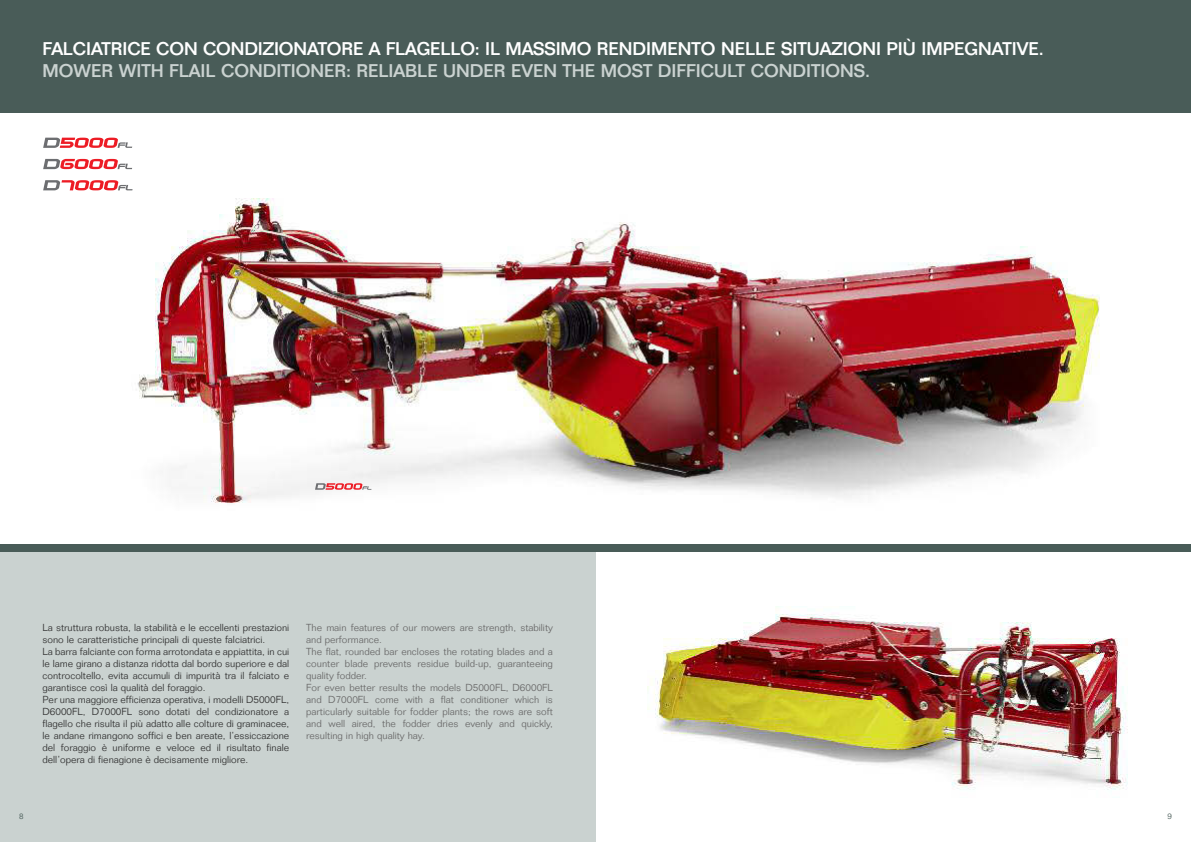
<style>
.page{position:relative;width:1191px;height:842px;background:#fff}
.page>*{position:absolute;margin:0;border:0;box-sizing:border-box;transform-origin:0 0}
.t1{font:500 18px "Folio";letter-spacing:-.005em;color:#fff}
.t2{font:500 18px "Folio";color:#cad2d0}
.t3{font:300 10px/12px "Folio";color:#353535}
.t4{font:300 10px/12px "Folio";color:#6b6b6b}
.t5{font:300 8px "Folio";color:#495c58}
</style>
<div class="page">
<img style="left:647px;top:606px;width:481px;height:184px">
<div style="left:0;top:550px;width:595px;height:292px;background:#cad2d0"></div>
<div style="left:0;top:0;width:595px;height:113px;background:#495c58"></div>
<div style="left:0;top:544px;width:595px;height:7px;background:#495c58"></div>
<div style="left:595px;top:544px;width:596px;height:7px;background:#495c58"></div>
<div style="left:595px;top:0;width:596px;height:113px;background:#495c58"></div>
<img style="left:108px;top:169px;width:992px;height:334px">
<svg style="left:315px;top:483px;width:56px;height:7px"></svg>
<svg style="left:43px;top:138px;width:89px;height:10px"></svg>
<svg style="left:43px;top:159px;width:89px;height:10px"></svg>
<svg style="left:43px;top:180px;width:90px;height:10px"></svg>
<h1 class="t1" style="left:43px;top:43px;width:1002px">FALCIATRICE CON CONDIZIONATORE A FLAGELLO: IL MASSIMO RENDIMENTO NELLE SITUAZIONI PIÙ IMPEGNATIVE.</h1>
<h1 class="t2" style="left:43px;top:65px;width:829px">MOWER WITH FLAIL CONDITIONER: RELIABLE UNDER EVEN THE MOST DIFFICULT CONDITIONS.</h1>
<p class="t3" style="left:43px;top:622px;width:248px">La struttura robusta, la stabilità e le eccellenti prestazioni sono le caratteristiche principali di queste falciatrici.<br>La barra falciante con forma arrotondata e appiattita, in cui le lame girano a distanza ridotta dal bordo superiore e dal controcoltello, evita accumuli di impurità tra il falciato e garantisce così la qualità del foraggio.<br>Per una maggiore efficienza operativa, i modelli D5000FL, D6000FL, D7000FL sono dotati del condizionatore a flagello che risulta il più adatto alle colture di graminacee, le andane rimangono soffici e ben areate, l’essiccazione del foraggio è uniforme e veloce ed il risultato finale dell’opera di fienagione è decisamente migliore.</p>
<p class="t4" style="left:306px;top:622px;width:248px">The main features of our mowers are strength, stability and performance.<br>The flat, rounded bar encloses the rotating blades and a counter blade prevents residue build-up, guaranteeing quality fodder.<br>For even better results the models D5000FL, D6000FL and D7000FL come with a flat conditioner which is particularly suitable for fodder plants; the rows are soft and well aired, the fodder dries evenly and quickly, resulting in high quality hay.</p>
<p class="t5" style="left:19px;top:814px;width:6px">8</p>
<p class="t5" style="left:1167px;top:814px;width:6px">9</p>
</div>
